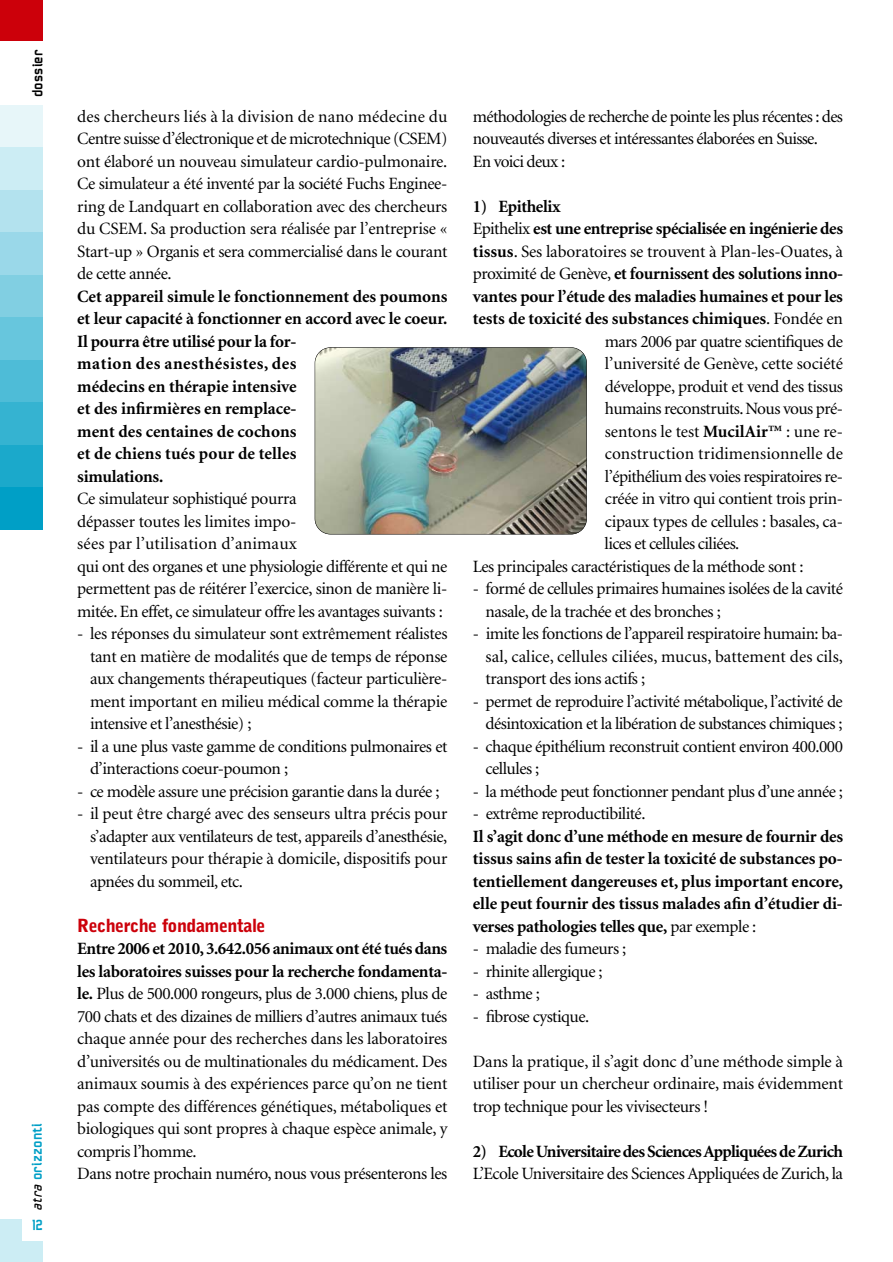
<style>
.page{position:relative;width:893px;height:1262px;background:#fff}
.page>*{position:absolute;margin:0;border:0;box-sizing:border-box;transform-origin:0 0}
.t1{font:900 18px "Bell Gothic";letter-spacing:-.03em;color:#cc000a}
.t2{font:17.25px/22.5px "Minion";letter-spacing:-.03em;color:#000}
.t3{font:700 17.25px/22.5px "Minion";letter-spacing:-.01em;color:#000}
.t4{font:17.25px "Minion";letter-spacing:-.005em;color:#000}
.t5{font:700 17.25px "Minion";letter-spacing:-.04em;color:#000}
.t6{font:17.25px "Minion";letter-spacing:.005em;color:#000}
.t7{font:700 15px "Linotype Kaliber";color:#009fc6}
.t8{font:700 15px "Linotype Kaliber";color:#000}
.s1{font-weight:400;font-style:italic;color:#000}
.s2{font-weight:700}
.s3{font-weight:400}
</style>
<div class="page">
<div style="left:0;top:1219px;width:43px;height:42px;background:#ccedf4"></div>
<div style="left:22px;top:1219px;width:21px;height:21px;background:#fff"></div>
<div style="left:0;top:0;width:43px;height:41px;background:#cc000a"></div>
<div style="left:0;top:105px;width:43px;height:42px;background:#e7f6f9"></div>
<div style="left:0;top:147px;width:43px;height:43px;background:#ccedf4"></div>
<div style="left:0;top:190px;width:43px;height:42px;background:#b3e2ee"></div>
<div style="left:0;top:232px;width:43px;height:43px;background:#9ad8e9"></div>
<div style="left:0;top:275px;width:43px;height:42px;background:#81cfe2"></div>
<div style="left:0;top:317px;width:43px;height:43px;background:#67c6dd"></div>
<div style="left:0;top:360px;width:43px;height:42px;background:#4ebcd7"></div>
<div style="left:0;top:402px;width:43px;height:43px;background:#35b3d1"></div>
<div style="left:0;top:445px;width:43px;height:42px;background:#1ba9cb"></div>
<div style="left:0;top:487px;width:43px;height:43px;background:#009fc6"></div>
<img style="left:315px;top:347px;width:271px;height:187px;border-radius:16px">
<div style="left:314px;top:347px;width:273px;height:187px;border:1px solid #000;border-radius:16px"></div>
<p class="t8" style="left:32px;top:97px;width:49px;rotate:-90deg">dossier</p>
<p class="t7" style="left:31px;top:1210px;width:89px;rotate:-90deg"><span class="s1">atra</span> orizzonti</p>
<p class="t7" style="left:32px;top:1219px;width:13px">12</p>
<p class="t2" style="left:77px;top:106px;width:372px;text-align:justify">des chercheurs liés à la division de nano médecine du Centre suisse d’électronique et de microtechnique (CSEM) ont élaboré un nouveau simulateur cardio-pulmonaire.<br>Ce simulateur a été inventé par la société Fuchs Enginee&shy;ring de Landquart en collaboration avec des chercheurs du CSEM. Sa production sera réalisée par l’entreprise « Start-up » Organis et sera commercialisé dans le courant de cette année.</p>
<p class="t3" style="left:77px;top:286px;width:372px">Cet appareil simule le fonctionnement des poumons et leur capacité à fonctionner en accord avec le coeur.<br>Il pourra être utilisé pour la for-<br>mation des anesthésistes, des<br>médecins en thérapie intensive<br>et des infirmières en remplace-<br>ment des centaines de cochons<br>et de chiens tués pour de telles<br>simulations.</p>
<p class="t2" style="left:77px;top:489px;width:371px">Ce simulateur sophistiqué pourra<br>dépasser toutes les limites impo-<br>sées par l’utilisation d’animaux<br>qui ont des organes et une physiologie différente et qui ne permettent pas de réitérer l’exercice, sinon de manière li&shy;mitée. En effet, ce simulateur offre les avantages suivants :</p>
<p class="t2" style="left:90px;top:624px;width:359px;text-align:justify;text-indent:-13px">- les réponses du simulateur sont extrêmement réalistes tant en matière de modalités que de temps de réponse aux changements thérapeutiques (facteur particulière&shy;ment important en milieu médical comme la thérapie intensive et l’anesthésie) ;</p>
<p class="t2" style="left:90px;top:736px;width:359px;text-indent:-13px">- il a une plus vaste gamme de conditions pulmonaires et d’interactions coeur-poumon ;</p>
<p class="t2" style="left:77px;top:781px;width:364px">- ce modèle assure une précision garantie dans la durée ;</p>
<p class="t2" style="left:90px;top:804px;width:359px;text-align:justify;text-indent:-13px">- il peut être chargé avec des senseurs ultra précis pour s’adapter aux ventilateurs de test, appareils d’anesthésie, ventilateurs pour thérapie à domicile, dispositifs pour apnées du sommeil, etc.</p>
<p class="t1" style="left:77px;top:918px;width:190px">Recherche fondamentale</p>
<p class="t2" style="left:77px;top:939px;width:372px"><span class="s2">Entre 2006 et 2010, 3.642.056 animaux ont été tués dans les laboratoires suisses pour la recherche fondamenta&shy;le.</span> Plus de 500.000 rongeurs, plus de 3.000 chiens, plus de 700 chats et des dizaines de milliers d’autres animaux tués chaque année pour des recherches dans les laboratoires d’universités ou de multinationales du médicament. Des animaux soumis à des expériences parce qu’on ne tient pas compte des différences génétiques, métaboliques et biologiques qui sont propres à chaque espèce animale, y compris l’homme.<br>Dans notre prochain numéro, nous vous présenterons les</p>
<p class="t2" style="left:473px;top:106px;width:371px">méthodologies de recherche de pointe les plus récentes : des nouveautés diverses et intéressantes élaborées en Suisse.<br>En voici deux :</p>
<p class="t3" style="left:473px;top:196px;width:89px">1) Epithelix</p>
<p class="t3" style="left:473px;top:219px;width:371px"><span class="s3">Epithelix</span> est une entreprise spécialisée en ingénierie des</p>
<p class="t4" style="left:473px;top:244px;width:371px"><span class="s2">tissus</span>. Ses laboratoires se trouvent à Plan-les-Ouates, à</p>
<p class="t3" style="left:473px;top:264px;width:371px"><span class="s3">proximité de Genève,</span> et fournissent des solutions inno-</p>
<p class="t3" style="left:473px;top:286px;width:371px">vantes pour l’étude des maladies humaines et pour les</p>
<p class="t3" style="left:473px;top:309px;width:371px">tests de toxicité des substances chimiques<span class="s3">. Fondée en</span></p>
<p class="t2" style="left:605px;top:331px;width:239px">mars 2006 par quatre scientifiques de</p>
<p class="t4" style="left:605px;top:357px;width:239px">l’université de Genève, cette société</p>
<p class="t2" style="left:605px;top:376px;width:239px">développe, produit et vend des tissus</p>
<p class="t2" style="left:605px;top:399px;width:239px">humains reconstruits. Nous vous pré-</p>
<p class="t4" style="left:605px;top:424px;width:239px">sentons le test <span class="s2">MucilAir™</span> : une re-</p>
<p class="t6" style="left:605px;top:447px;width:239px">construction tridimensionnelle de</p>
<p class="t2" style="left:605px;top:466px;width:239px">l’épithélium des voies respiratoires re-</p>
<p class="t2" style="left:605px;top:489px;width:239px">créée in vitro qui contient trois prin-</p>
<p class="t2" style="left:605px;top:511px;width:239px">cipaux types de cellules : basales, ca-</p>
<p class="t2" style="left:604px;top:534px;width:136px">lices et cellules ciliées.</p>
<p class="t2" style="left:473px;top:556px;width:332px">Les principales caractéristiques de la méthode sont :</p>
<p class="t2" style="left:485px;top:579px;width:359px;text-indent:-13px">- formé de cellules primaires humaines isolées de la cavité nasale, de la trachée et des bronches ;</p>
<p class="t2" style="left:485px;top:624px;width:359px;text-align:justify;text-indent:-13px">- imite les fonctions de l’appareil respiratoire humain: ba&shy;sal, calice, cellules ciliées, mucus, battement des cils, transport des ions actifs ;</p>
<p class="t2" style="left:473px;top:691px;width:371px;text-align:right">- permet de reproduire l’activité métabolique, l’activité de désintoxication et la libération de substances chimiques ;</p>
<p class="t2" style="left:485px;top:736px;width:359px;text-indent:-13px">- chaque épithélium reconstruit contient environ 400.000 cellules ;</p>
<p class="t2" style="left:473px;top:781px;width:371px">- la méthode peut fonctionner pendant plus d’une année ;</p>
<p class="t2" style="left:473px;top:804px;width:174px">- extrême reproductibilité.</p>
<p class="t3" style="left:473px;top:826px;width:371px;text-align:justify">Il s’agit donc d’une méthode en mesure de fournir des tissus sains afin de tester la toxicité de substances po&shy;tentiellement dangereuses et, plus important encore, elle peut fournir des tissus malades afin d’étudier di&shy;verses pathologies telles que, <span class="s3">par exemple :</span></p>
<p class="t2" style="left:473px;top:939px;width:155px">- maladie des fumeurs ;</p>
<p class="t2" style="left:473px;top:961px;width:131px">- rhinite allergique ;</p>
<p class="t2" style="left:473px;top:984px;width:69px">- asthme ;</p>
<p class="t2" style="left:473px;top:1006px;width:118px">- fibrose cystique.</p>
<p class="t2" style="left:473px;top:1051px;width:371px;text-align:justify">Dans la pratique, il s’agit donc d’une méthode simple à utiliser pour un chercheur ordinaire, mais évidemment trop technique pour les vivisecteurs !</p>
<p class="t5" style="left:473px;top:1144px;width:371px">2) Ecole Universitaire des Sciences Appliquées de Zurich</p>
<p class="t2" style="left:473px;top:1164px;width:371px">L’Ecole Universitaire des Sciences Appliquées de Zurich, la</p>
</div>
